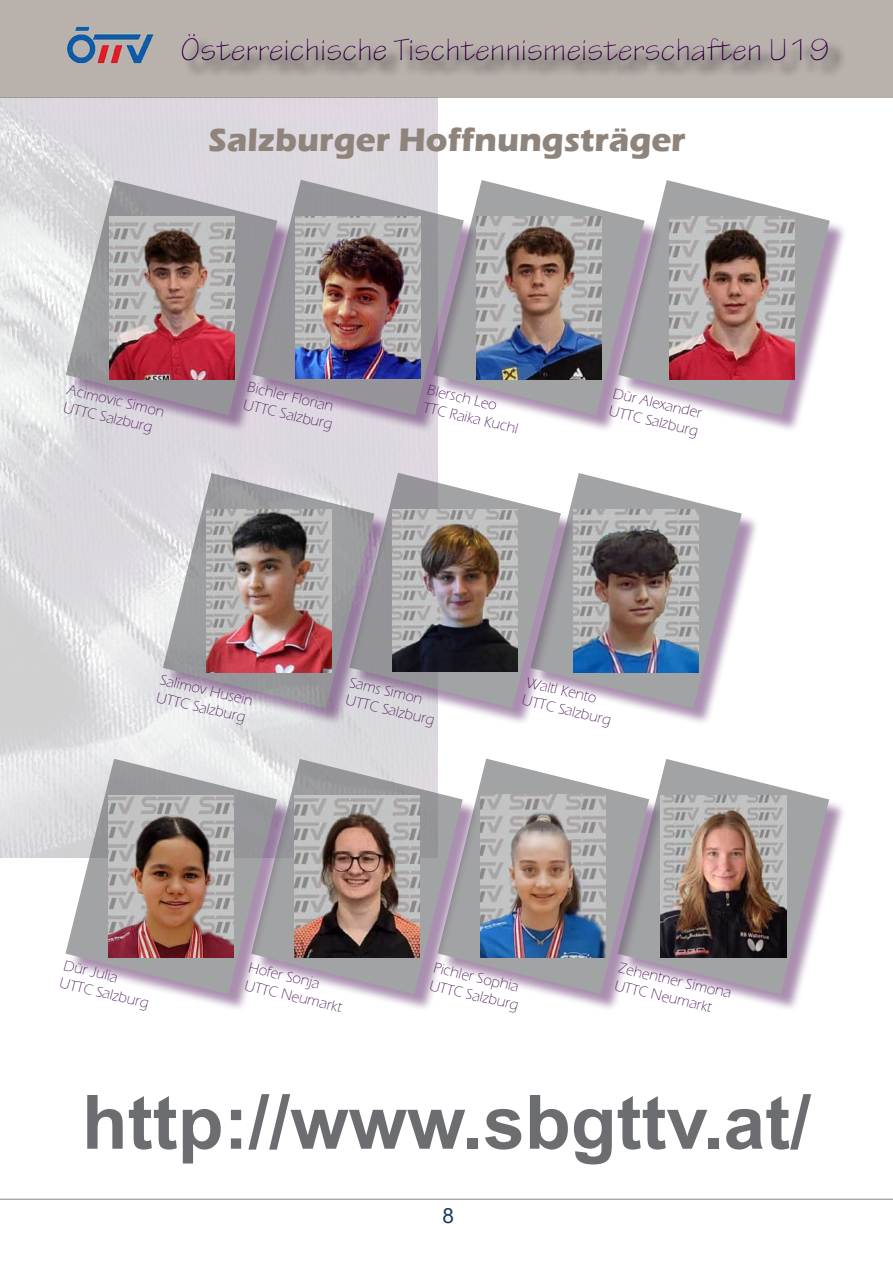
<style>
.page{position:relative;width:893px;height:1263px;background:#fff}
.page>*{position:absolute;margin:0;border:0;box-sizing:border-box;transform-origin:0 0}
.t1{font:700 75px "Arial";color:#6c6d70}
.t2{font:700 33.6px "Eras ITC";color:#8e847b}
.t3{font:33px "Tekton Pro";color:#4a1156}
.t4{font:21px "Arial";color:#203b64}
.t5{font:300 15px/18px "Eras ITC";color:#4a1156}
</style>
<div class="page">
<div style="left:0;top:0;width:893px;height:97px;background:#b8b1ac"></div>
<hr style="left:0;top:1199px;width:893px;height:1px;background:#8e847b">
<img style="left:0;top:97px;width:438px;height:761px">
<div style="left:184px;top:36px;width:663px;height:42px;background:#b3aca7"></div>
<div style="left:174px;top:26px;width:665px;height:45px;background:#231f20;opacity:.75"></div>
<img style="left:67px;top:26px;width:87px;height:38px">
<div style="left:69px;top:183px;width:226px;height:250px;background:#4a1156;opacity:.75"></div>
<svg style="left:66px;top:180px;width:186px;height:235px;background:#b3afb5"></svg>
<img style="left:109px;top:216px;width:125px;height:163px">
<div style="left:255px;top:183px;width:227px;height:250px;background:#4a1156;opacity:.75"></div>
<svg style="left:252px;top:180px;width:181px;height:235px;background:#a9a3ad"></svg>
<img style="left:295px;top:216px;width:126px;height:163px">
<div style="left:436px;top:183px;width:227px;height:250px;background:#4a1156;opacity:.75"></div>
<svg style="left:433px;top:180px;width:185px;height:235px;fill:#a2a3a5"></svg>
<img style="left:476px;top:216px;width:125px;height:163px">
<div style="left:621px;top:183px;width:227px;height:250px;background:#4a1156;opacity:.75"></div>
<svg style="left:618px;top:180px;width:212px;height:235px;fill:#a9a3aa"></svg>
<img style="left:669px;top:216px;width:125px;height:163px">
<div style="left:166px;top:476px;width:226px;height:250px;background:#4a1156;opacity:.75"></div>
<svg style="left:163px;top:473px;width:186px;height:235px;background:#b7b4ba"></svg>
<img style="left:206px;top:509px;width:125px;height:163px">
<div style="left:352px;top:475px;width:227px;height:251px;background:#4a1156;opacity:.75"></div>
<svg style="left:349px;top:473px;width:181px;height:235px;background:#b1adb4"></svg>
<img style="left:393px;top:509px;width:125px;height:163px">
<div style="left:533px;top:476px;width:227px;height:250px;background:#4a1156;opacity:.75"></div>
<svg style="left:530px;top:473px;width:212px;height:235px;fill:#a2a3a5"></svg>
<img style="left:573px;top:509px;width:126px;height:163px">
<div style="left:68px;top:761px;width:227px;height:251px;background:#4a1156;opacity:.75"></div>
<svg style="left:66px;top:759px;width:185px;height:235px;background:#bfbdc2"></svg>
<img style="left:109px;top:795px;width:125px;height:163px">
<div style="left:254px;top:762px;width:227px;height:250px;background:#4a1156;opacity:.75"></div>
<svg style="left:251px;top:759px;width:187px;height:235px;background:#b4b0b7"></svg>
<img style="left:294px;top:795px;width:126px;height:163px">
<div style="left:440px;top:761px;width:227px;height:251px;background:#4a1156;opacity:.75"></div>
<svg style="left:438px;top:758px;width:180px;height:236px;fill:#a2a3a5"></svg>
<img style="left:481px;top:795px;width:125px;height:163px">
<div style="left:620px;top:762px;width:227px;height:250px;background:#4a1156;opacity:.75"></div>
<svg style="left:618px;top:759px;width:211px;height:235px;fill:#a2a3a5"></svg>
<img style="left:661px;top:795px;width:125px;height:163px">
<h3 class="t3" style="left:180px;top:31px;width:651px">Österreichische Tischtennismeisterschaften U19</h3>
<h2 class="t2" style="left:208px;top:121px;width:479px">Salzburger Hoffnungsträger</h2>
<p class="t5" style="left:70px;top:381px;width:101px;rotate:13deg">Acimovic Simon<br>UTTC Salzburg</p>
<p class="t5" style="left:250px;top:378px;width:93px;rotate:13deg">Bichler Florian<br>UTTC Salzburg</p>
<p class="t5" style="left:430px;top:381px;width:98px;rotate:13deg">Blersch Leo<br>TTC Raika Kuchl</p>
<p class="t5" style="left:615px;top:384px;width:93px;rotate:13deg">Dür Alexander<br>UTTC Salzburg</p>
<p class="t5" style="left:163px;top:671px;width:96px;rotate:13deg">Salimov Husein<br>UTTC Salzburg</p>
<p class="t5" style="left:352px;top:673px;width:93px;rotate:13deg">Sams Simon<br>UTTC Salzburg</p>
<p class="t5" style="left:528px;top:673px;width:93px;rotate:13deg">Waltl Kento<br>UTTC Salzburg</p>
<p class="t5" style="left:66px;top:956px;width:93px;rotate:13deg">Dür Julia<br>UTTC Salzburg</p>
<p class="t5" style="left:251px;top:959px;width:101px;rotate:13deg">Hofer Sonja<br>UTTC Neumarkt</p>
<p class="t5" style="left:436px;top:959px;width:93px;rotate:13deg">Pichler Sophia<br>UTTC Salzburg</p>
<p class="t5" style="left:621px;top:959px;width:117px;rotate:13deg">Zehentner Simona<br>UTTC Neumarkt</p>
<h1 class="t1" style="left:82px;top:1069px;width:731px">http://www.sbgttv.at/</h1>
<h3 class="t4" style="left:442px;top:1201px;width:13px">8</h3>
</div>
